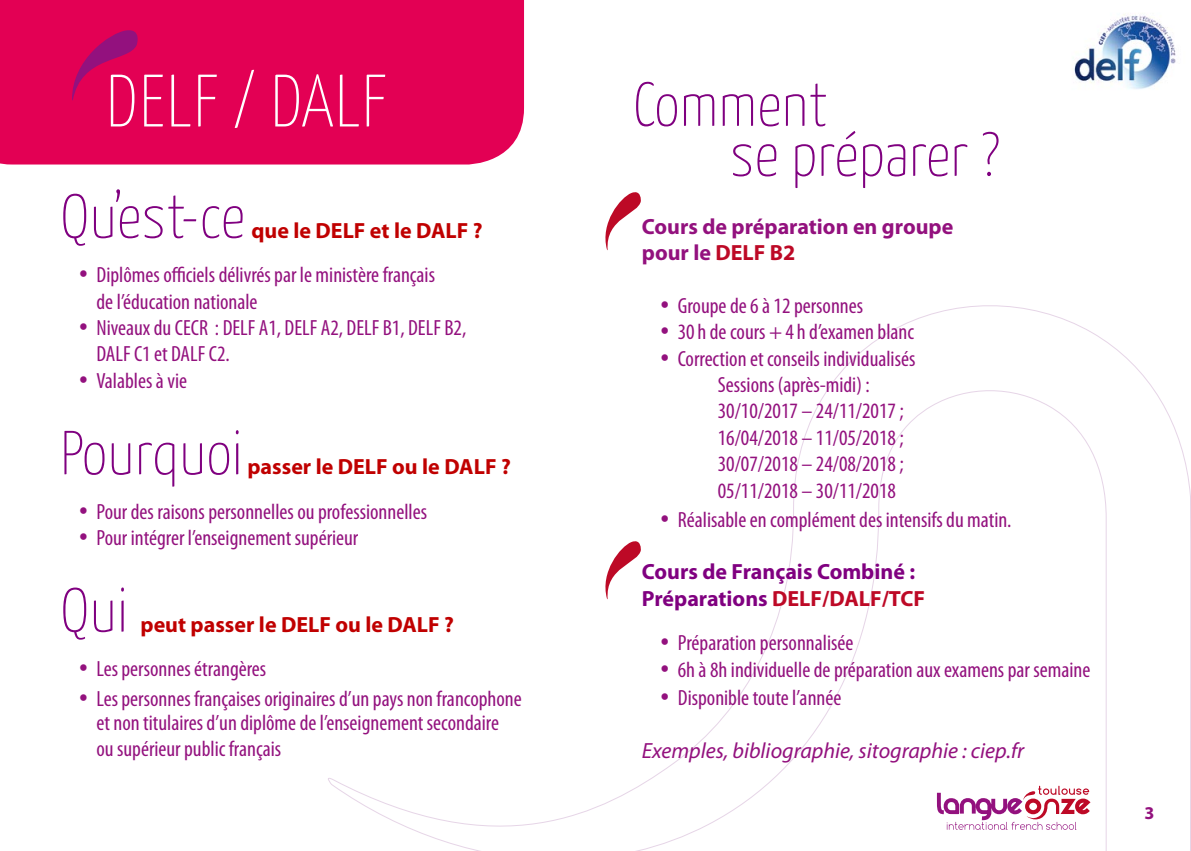
<style>
.page{position:relative;width:1191px;height:851px;background:#fff}
.page>*{position:absolute;margin:0;border:0;box-sizing:border-box;transform-origin:0 0}
.t1{font:100 74px "Yanone Kaffeesatz";letter-spacing:.02em;color:#fff}
.t2{font:100 62px/50px "Yanone Kaffeesatz";letter-spacing:.01em;color:#800080}
.t3{font:condensed 22px/26.4px "Myriad Pro";color:#93117e}
.t4{font:700 22px "Myriad Pro";color:#c00000}
.t5{font:700 22px/26.4px "Myriad Pro";color:#800080}
.t6{font:italic 22px "Myriad Pro";color:#93117e}
.t7{font:700 22px/26.4px "Myriad Pro";color:#93117e}
.t8{font:700 18px "Myriad Pro";color:#93117e}
.s1{color:#bd0926}
</style>
<div class="page">
<img style="left:1074px;top:14px;width:102px;height:75px">
<div style="left:0;top:0;width:524px;height:164px;background:#e30054"></div>
<svg style="left:328px;top:305px;width:863px;height:545px"></svg>
<svg style="left:72px;top:28px;width:70px;height:73px;background:#cf045e"></svg>
<svg style="left:605px;top:192px;width:36px;height:58px"></svg>
<svg style="left:599px;top:537px;width:42px;height:62px"></svg>
<svg style="left:935px;top:785px;width:159px;height:44px"></svg>
<h1 class="t1" style="left:106px;top:56px;width:282px">DELF / DALF</h1>
<h2 class="t2" style="left:60px;top:189px;width:186px">Qu’est-ce</h2>
<p class="t4" style="left:251px;top:216px;width:233px">que le DELF et le DALF ?</p>
<p class="t3" style="left:96px;top:261px;width:340px;text-indent:-18px">• Diplômes officiels délivrés par le ministère français de l’éducation nationale</p>
<p class="t3" style="left:96px;top:314px;width:371px;text-indent:-18px">• Niveaux du CECR : DELF A1, DELF A2, DELF B1, DELF B2,<br>DALF C1 et DALF C2.</p>
<p class="t3" style="left:78px;top:367px;width:110px">• Valables à vie</p>
<h2 class="t2" style="left:60px;top:426px;width:183px">Pourquoi</h2>
<p class="t4" style="left:247px;top:452px;width:265px">passer le DELF ou le DALF ?</p>
<p class="t3" style="left:78px;top:498px;width:350px">• Pour des raisons personnelles ou professionnelles</p>
<p class="t3" style="left:78px;top:524px;width:281px">• Pour intégrer l’enseignement supérieur</p>
<h2 class="t2" style="left:60px;top:583px;width:69px">Qui</h2>
<p class="t4" style="left:140px;top:609px;width:315px">peut passer le DELF ou le DALF ?</p>
<p class="t3" style="left:78px;top:655px;width:189px">• Les personnes étrangères</p>
<p class="t3" style="left:78px;top:686px;width:445px;line-height:24px;text-align:center">• Les personnes françaises originaires d’un pays non francophone et non titulaires d’un diplôme de l’enseignement secondaire</p>
<p class="t3" style="left:96px;top:735px;width:186px">ou supérieur public français</p>
<h2 class="t2" style="left:730px;top:77px;width:271px;text-indent:-97px">Comment<br>se préparer ?</h2>
<p class="t7" style="left:642px;top:212px;width:313px">Cours de préparation en groupe pour le <span class="s1">DELF B2</span></p>
<p class="t3" style="left:660px;top:292px;width:205px">• Groupe de 6 à 12 personnes</p>
<p class="t3" style="left:660px;top:318px;width:256px">• 30 h de cours + 4 h d’examen blanc</p>
<p class="t3" style="left:718px;top:345px;width:199px;text-indent:-58px">• Correction et conseils individualisés<br>Sessions (après-midi) :<br>30/10/2017 – 24/11/2017 ;<br>16/04/2018 – 11/05/2018 ;<br>30/07/2018 – 24/08/2018 ;<br>05/11/2018 – 30/11/2018</p>
<p class="t3" style="left:660px;top:505px;width:353px">• Réalisable en complément des intensifs du matin.</p>
<p class="t5" style="left:642px;top:558px;width:285px">Cours de Français Combiné :<br>Préparations <span class="s1">DELF/DALF/TCF</span></p>
<p class="t3" style="left:660px;top:629px;width:195px">• Préparation personnalisée</p>
<p class="t3" style="left:660px;top:655px;width:432px">• 6h à 8h individuelle de préparation aux examens par semaine</p>
<p class="t3" style="left:660px;top:684px;width:183px">• Disponible toute l’année</p>
<p class="t6" style="left:642px;top:737px;width:384px">Exemples, bibliographie, sitographie : ciep.fr</p>
<p class="t8" style="left:1144px;top:800px;width:11px">3</p>
</div>
